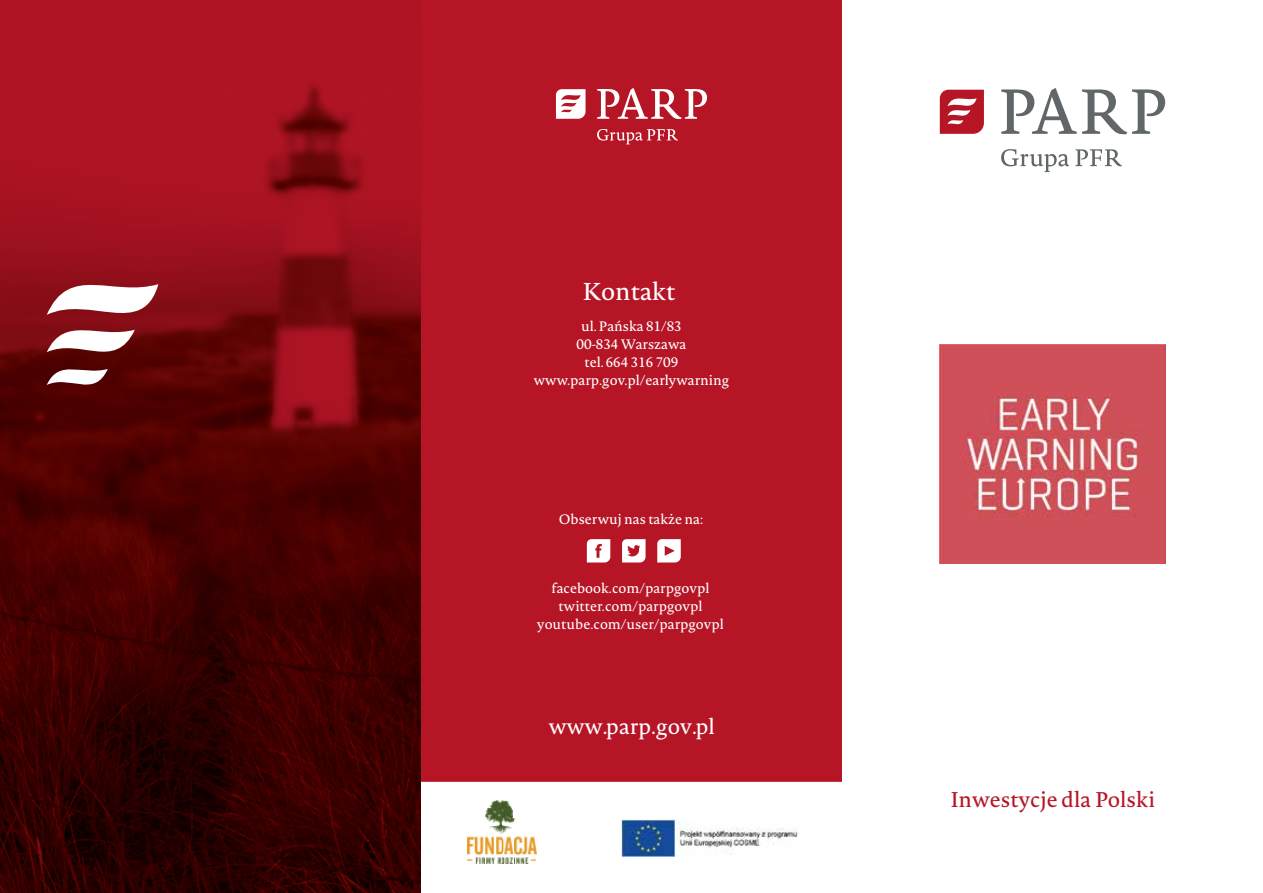
<style>
.page{position:relative;width:1263px;height:893px;background:#fff}
.page>*{position:absolute;margin:0;border:0;box-sizing:border-box;transform-origin:0 0}
.t1{font:24px "Novel Pro";color:#fff}
.t2{font:21.15px "Novel Pro";color:#fff}
.t3{font:21px "Novel Pro";color:#b61526}
.t4{font:13.5px/18px "Novel Pro";color:#fff;text-align:center}
</style>
<div class="page">
<svg style="left:421px;top:0;width:421px;height:864px;background:#ba2534"></svg>
<img style="left:0;top:0;width:421px;height:893px">
<svg style="left:587px;top:539px;width:23px;height:23px"></svg>
<svg style="left:622px;top:539px;width:23px;height:23px"></svg>
<svg style="left:657px;top:539px;width:24px;height:23px"></svg>
<svg style="left:556px;top:89px;width:29px;height:30px"></svg>
<svg style="left:597px;top:88px;width:110px;height:31px"></svg>
<svg style="left:597px;top:129px;width:81px;height:15px"></svg>
<svg style="left:940px;top:90px;width:44px;height:44px;background:#c23d4b"></svg>
<svg style="left:1001px;top:88px;width:164px;height:47px"></svg>
<svg style="left:1001px;top:149px;width:121px;height:23px"></svg>
<svg style="left:47px;top:263px;width:111px;height:136px"></svg>
<img style="left:621px;top:819px;width:177px;height:37px">
<img style="left:468px;top:801px;width:68px;height:62px">
<img style="left:940px;top:345px;width:225px;height:219px">
<h1 class="t1" style="left:582px;top:273px;width:95px">Kontakt</h1>
<p class="t4" style="left:534px;top:317px;width:197px">ul. Pańska 81/83<br>00-834 Warszawa<br>tel. 664 316 709 www.parp.gov.pl/earlywarning</p>
<p class="t4" style="left:559px;top:510px;width:146px">Obserwuj nas także na:</p>
<p class="t4" style="left:537px;top:579px;width:188px">facebook.com/parpgovpl twitter.com/parpgovpl youtube.com/user/parpgovpl</p>
<h2 class="t2" style="left:549px;top:710px;width:167px">www.parp.gov.pl</h2>
<h3 class="t3" style="left:950px;top:784px;width:206px">Inwestycje dla Polski</h3>
</div>
